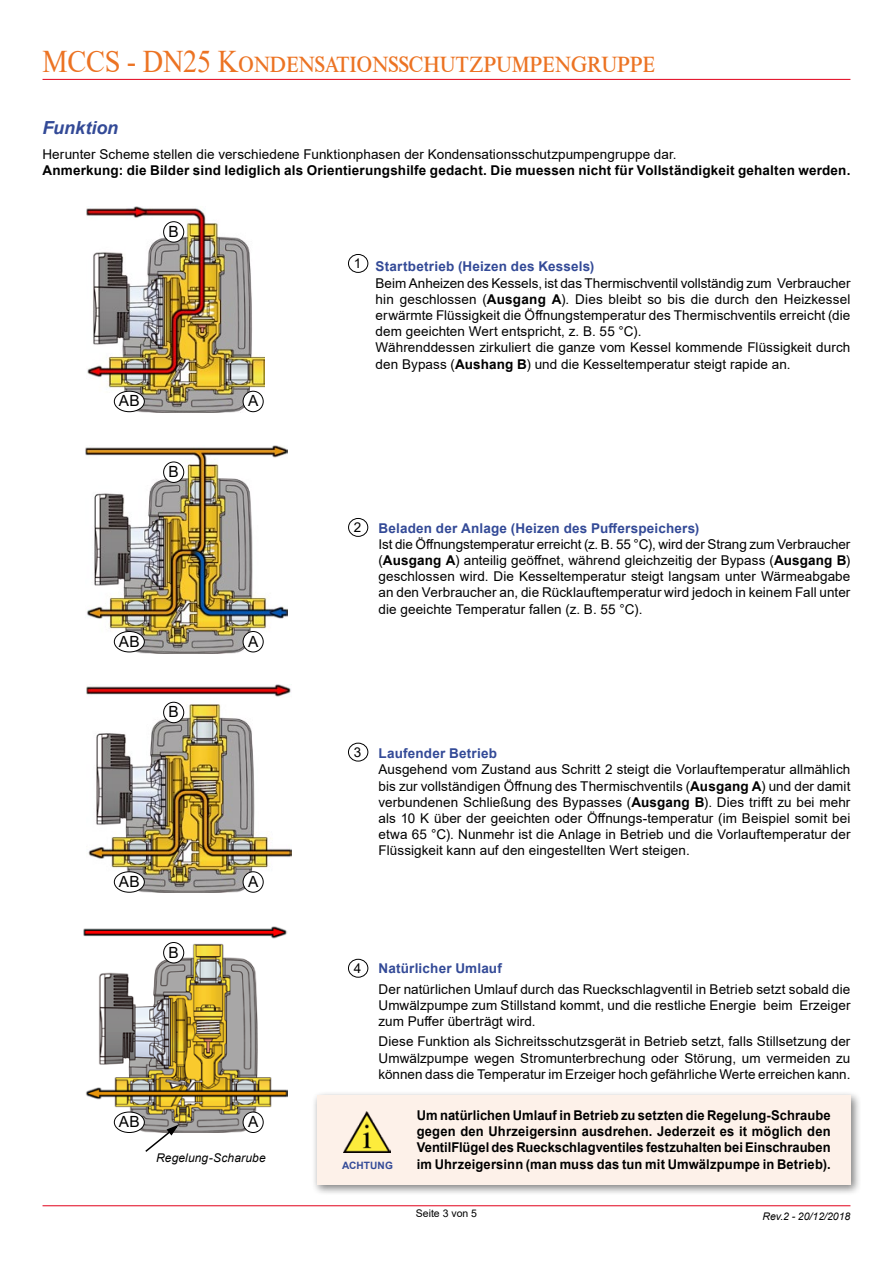
<style>
.page{position:relative;width:893px;height:1263px;background:#fff}
.page>*{position:absolute;margin:0;border:0;box-sizing:border-box;transform-origin:0 0}
.t1{font:31.5px "Times New Roman";letter-spacing:-.01em;color:#ec7323;scale:.9 1}
.t2{font:italic 700 18px "Arial";letter-spacing:-.005em;color:#334a97}
.t3{font:15.45px "Arial";letter-spacing:.025em;color:#000}
.t4{font:13.5px/16.2px "Arial";letter-spacing:.005em;color:#000;text-align:justify}
.t5{font:700 13.5px/16.2px "Arial";letter-spacing:.015em;color:#000;text-align:justify;scale:.96 1}
.t6{font:700 13.5px "Arial";letter-spacing:.015em;color:#000}
.t7{font:700 13.5px "Arial";letter-spacing:.015em;color:#334a97}
.t8{font:italic 12px "Arial";letter-spacing:.01em;color:#000}
.t9{font:italic 10.5px "Arial";color:#000}
.t10{font:10.5px "Arial";color:#000}
.t11{font:700 10.2px "Arial";letter-spacing:.005em;color:#334a97}
.s1{font-weight:700}
</style>
<div class="page">
<hr style="left:43px;top:79px;width:807px;height:1px;background:#e2001a">
<hr style="left:43px;top:1205px;width:807px;height:1px;background:#e2001a">
<div style="left:348px;top:254px;width:20px;height:19px;border:1px solid #000;border-radius:50%"></div>
<div style="left:348px;top:518px;width:20px;height:19px;border:1px solid #000;border-radius:50%"></div>
<div style="left:348px;top:743px;width:20px;height:18px;border:1px solid #000;border-radius:50%"></div>
<div style="left:348px;top:959px;width:20px;height:18px;border:1px solid #000;border-radius:50%"></div>
<div style="left:312px;top:1090px;width:550px;height:106px;background:#000;opacity:.5"></div>
<div style="left:317px;top:1095px;width:533px;height:90px;background:#fdf1e9"></div>
<img style="left:343px;top:1112px;width:47px;height:40px">
<img style="left:84px;top:927px;width:203px;height:205px">
<img style="left:87px;top:685px;width:204px;height:207px">
<img style="left:85px;top:445px;width:203px;height:208px">
<img style="left:87px;top:207px;width:178px;height:206px">
<div style="left:164px;top:222px;width:20px;height:20px;background:#fff;border-radius:50%"></div>
<div style="left:163px;top:221px;width:21px;height:22px;border:1px solid #000;border-radius:50%"></div>
<div style="left:164px;top:462px;width:20px;height:20px;background:#fff;border-radius:50%"></div>
<div style="left:163px;top:461px;width:21px;height:22px;border:1px solid #000;border-radius:50%"></div>
<div style="left:164px;top:702px;width:20px;height:21px;background:#fff;border-radius:50%"></div>
<div style="left:163px;top:702px;width:21px;height:21px;border:1px solid #000;border-radius:50%"></div>
<div style="left:164px;top:942px;width:20px;height:21px;background:#fff;border-radius:50%"></div>
<div style="left:163px;top:942px;width:21px;height:21px;border:1px solid #000;border-radius:50%"></div>
<div style="left:243px;top:391px;width:20px;height:21px;background:#fff;border-radius:50%"></div>
<div style="left:243px;top:391px;width:21px;height:21px;border:1px solid #000;border-radius:50%"></div>
<div style="left:243px;top:631px;width:20px;height:21px;background:#fff;border-radius:50%"></div>
<div style="left:243px;top:631px;width:21px;height:21px;border:1px solid #000;border-radius:50%"></div>
<div style="left:243px;top:872px;width:20px;height:20px;background:#fff;border-radius:50%"></div>
<div style="left:243px;top:871px;width:21px;height:22px;border:1px solid #000;border-radius:50%"></div>
<div style="left:243px;top:1112px;width:20px;height:20px;background:#fff;border-radius:50%"></div>
<div style="left:243px;top:1111px;width:21px;height:22px;border:1px solid #000;border-radius:50%"></div>
<div style="left:114px;top:391px;width:30px;height:21px;background:#fff;border-radius:50%"></div>
<div style="left:114px;top:391px;width:31px;height:21px;border:1px solid #000;border-radius:50%"></div>
<div style="left:114px;top:631px;width:30px;height:21px;background:#fff;border-radius:50%"></div>
<div style="left:114px;top:631px;width:31px;height:21px;border:1px solid #000;border-radius:50%"></div>
<div style="left:114px;top:872px;width:30px;height:20px;background:#fff;border-radius:50%"></div>
<div style="left:114px;top:871px;width:31px;height:22px;border:1px solid #000;border-radius:50%"></div>
<div style="left:114px;top:1112px;width:30px;height:20px;background:#fff;border-radius:50%"></div>
<div style="left:114px;top:1111px;width:31px;height:22px;border:1px solid #000;border-radius:50%"></div>
<svg style="left:144px;top:1124px;width:35px;height:28px"></svg>
<h1 class="t1" style="left:43px;top:39px;width:682px">MCCS - DN25 Kondensationsschutzpumpengruppe</h1>
<h2 class="t2" style="left:42px;top:116px;width:77px">Funktion</h2>
<p class="t4" style="left:42px;top:146px;width:636px">Herunter Scheme stellen die verschiedene Funktionphasen der Kondensationsschutzpumpengruppe dar.</p>
<p class="t6" style="left:42px;top:161px;width:810px">Anmerkung: die Bilder sind lediglich als Orientierungshilfe gedacht. Die muessen nicht für Vollständigkeit gehalten werden.</p>
<p class="t3" style="left:169px;top:221px;width:12px">B</p>
<p class="t4" style="left:354px;top:255px;width:9px">1</p>
<p class="t7" style="left:376px;top:257px;width:220px">Startbetrieb (Heizen des Kessels)</p>
<p class="t4" style="left:376px;top:275px;width:476px;text-align:left">Beim Anheizen des Kessels, ist das Thermischventil vollständig zum Verbraucher hin geschlossen (<span class="s1">Ausgang A</span>). Dies bleibt so bis die durch den Heizkessel erwärmte Flüssigkeit die Öffnungstemperatur des Thermischventils erreicht (die dem geeichten Wert entspricht, z. B. 55 °C).<br>Währenddessen zirkuliert die ganze vom Kessel kommende Flüssigkeit durch den Bypass (<span class="s1">Aushang B</span>) und die Kesseltemperatur steigt rapide an.</p>
<p class="t3" style="left:119px;top:390px;width:22px">AB</p>
<p class="t3" style="left:248px;top:390px;width:12px">A</p>
<p class="t3" style="left:169px;top:461px;width:12px">B</p>
<p class="t4" style="left:354px;top:519px;width:9px">2</p>
<p class="t7" style="left:379px;top:518px;width:322px">Beladen der Anlage (Heizen des Pufferspeichers)</p>
<p class="t4" style="left:379px;top:536px;width:473px">Ist die Öffnungstemperatur erreicht (z. B. 55 °C), wird der Strang zum Verbraucher (<span class="s1">Ausgang A</span>) anteilig geöffnet, während gleichzeitig der Bypass (<span class="s1">Ausgang B</span>) geschlossen wird. Die Kesseltemperatur steigt langsam unter Wärmeabgabe an den Verbraucher an, die Rücklauftemperatur wird jedoch in keinem Fall unter die geeichte Temperatur fallen (z. B. 55 °C).</p>
<p class="t3" style="left:119px;top:631px;width:22px">AB</p>
<p class="t3" style="left:248px;top:631px;width:12px">A</p>
<p class="t3" style="left:169px;top:701px;width:12px">B</p>
<p class="t4" style="left:354px;top:744px;width:9px">3</p>
<p class="t7" style="left:379px;top:744px;width:120px">Laufender Betrieb</p>
<p class="t4" style="left:379px;top:761px;width:473px">Ausgehend vom Zustand aus Schritt 2 steigt die Vorlauftemperatur allmählich bis zur vollständigen Öffnung des Thermischventils (<span class="s1">Ausgang A</span>) und der damit verbundenen Schließung des Bypasses (<span class="s1">Ausgang B</span>). Dies trifft zu bei mehr als 10 K über der geeichten oder Öffnungs-temperatur (im Beispiel somit bei etwa 65 °C). Nunmehr ist die Anlage in Betrieb und die Vorlauftemperatur der Flüssigkeit kann auf den eingestellten Wert steigen.</p>
<p class="t3" style="left:119px;top:871px;width:22px">AB</p>
<p class="t3" style="left:248px;top:871px;width:12px">A</p>
<p class="t3" style="left:169px;top:941px;width:12px">B</p>
<p class="t4" style="left:354px;top:960px;width:9px">4</p>
<p class="t7" style="left:379px;top:959px;width:125px">Natürlicher Umlauf</p>
<p class="t4" style="left:379px;top:981px;width:473px">Der natürlichen Umlauf durch das Rueckschlagventil in Betrieb setzt sobald die Umwälzpumpe zum Stillstand kommt, und die restliche Energie beim Erzeiger zum Puffer überträgt wird.</p>
<p class="t4" style="left:379px;top:1033px;width:473px">Diese Funktion als Sichreitsschutzsgerät in Betrieb setzt, falls Stillsetzung der Umwälzpumpe wegen Stromunterbrechung oder Störung, um vermeiden zu können dass die Temperatur im Erzeiger hoch gefährliche Werte erreichen kann.</p>
<p class="t3" style="left:119px;top:1111px;width:22px">AB</p>
<p class="t3" style="left:248px;top:1111px;width:12px">A</p>
<p class="t8" style="left:156px;top:1149px;width:111px">Regelung-Scharube</p>
<p class="t11" style="left:342px;top:1158px;width:52px">ACHTUNG</p>
<p class="t5" style="left:417px;top:1107px;width:433px">Um natürlichen Umlauf in Betrieb zu setzten die Regelung-Schraube gegen den Uhrzeigersinn ausdrehen. Jederzeit es it möglich den VentilFlügel des Rueckschlagventiles festzuhalten bei Einschrauben im Uhrzeigersinn (man muss das tun mit Umwälzpumpe in Betrieb).</p>
<p class="t10" style="left:416px;top:1206px;width:63px">Seite 3 von 5</p>
<p class="t9" style="left:762px;top:1210px;width:89px">Rev.2 - 20/12/2018</p>
</div>
